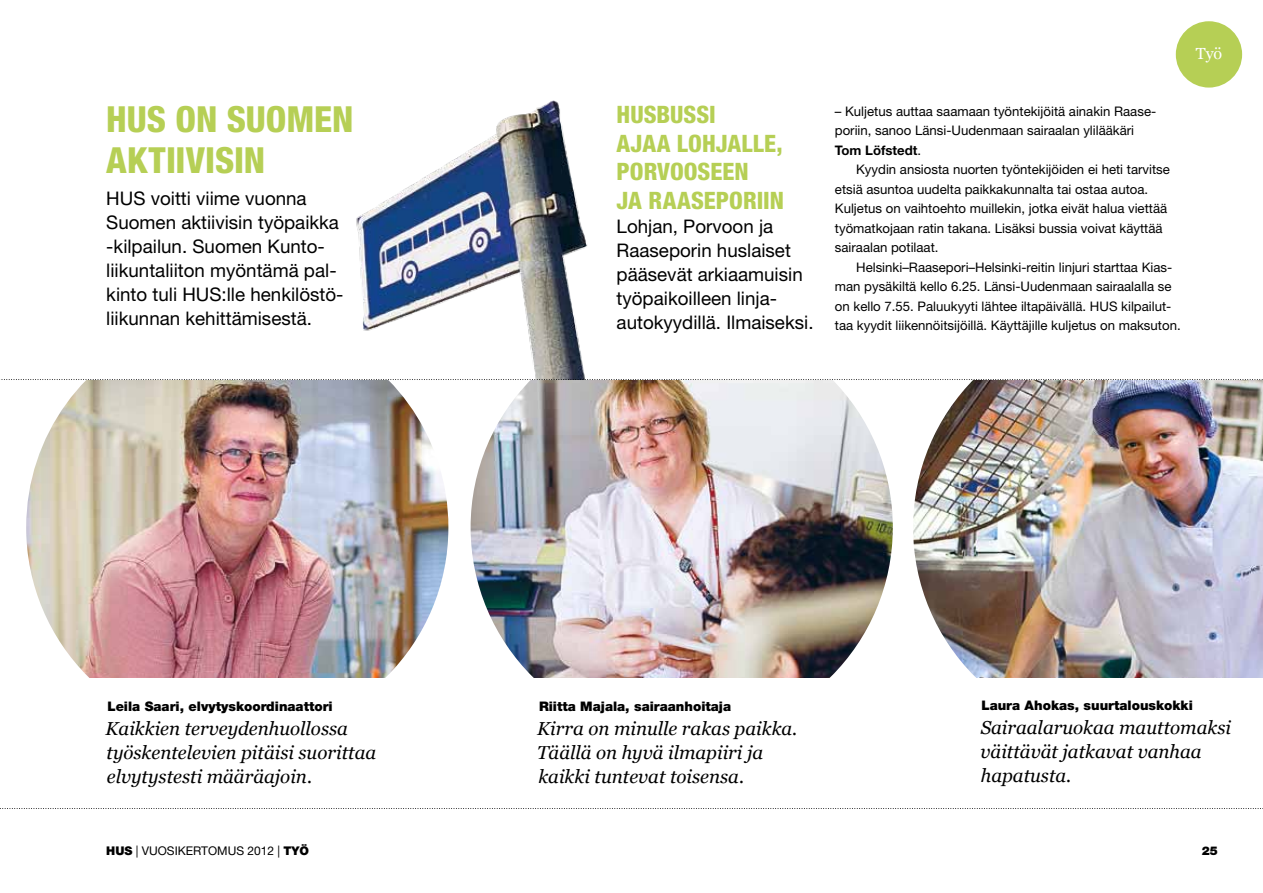
<style>
.page{position:relative;width:1263px;height:893px;background:#fff}
.page>*{position:absolute;margin:0;border:0;box-sizing:border-box;transform-origin:0 0}
.t1{font:800 condensed 36px "Helvetica Neue LT Std";color:#b6cf55}
.t2{font:800 condensed 24px/28.5px "Helvetica Neue LT Std";letter-spacing:.005em;color:#b6cf55}
.t3{font:18.75px/24px "Helvetica Neue LT Std";color:#000}
.t4{font:italic 18.75px/24px "Georgia";color:#000}
.t5{font:16.05px "Georgia";color:#fff}
.t6{font:13.2px/19.5px "Helvetica Neue LT Std";color:#000}
.t7{font:900 13.2px "Helvetica Neue LT Std";color:#000}
.t8{font:12px "Helvetica Neue LT Std";color:#000}
.t9{font:900 12px "Helvetica Neue LT Std";color:#000}
.s1{font-weight:900}
.s2{font-weight:700}
</style>
<div class="page">
<img style="left:471px;top:316px;width:422px;height:422px;border-radius:211px">
<img style="left:26px;top:380px;width:422px;height:298px">
<img style="left:913px;top:380px;width:350px;height:298px">
<div style="left:0;top:679px;width:1263px;height:105px;background:#fff"></div>
<div style="left:0;top:293px;width:1263px;height:87px;background:#fff"></div>
<svg style="left:0;top:808px;width:1263px;height:1px"></svg>
<div style="left:1176px;top:21px;width:66px;height:67px;background:#b6cf55;border-radius:50%"></div>
<img style="left:356px;top:100px;width:232px;height:279px">
<svg style="left:1px;top:379px;width:1262px;height:1px"></svg>
<h1 class="t1" style="left:106px;top:97px;width:162px">HUS ON SUOME</h1>
<h1 class="t1" style="left:332px;top:97px;width:23px">N</h1>
<h1 class="t1" style="left:106px;top:137px;width:37px">AKTIIVISI</h1>
<h1 class="t1" style="left:244px;top:137px;width:23px">N</h1>
<h3 class="t3" style="left:106px;top:186px;width:239px">HUS voitti viime vuonna<br>Suomen aktiivisin työpaikka -kilpailun. Suomen Kunto&shy;liikuntaliiton myöntämä pal&shy;kinto tuli HUS:lle henkilöstö&shy;liikunnan kehittämisestä.</h3>
<p class="t7" style="left:107px;top:698px;width:227px">Leila Saari, elvytyskoordinaattori</p>
<h3 class="t4" style="left:106px;top:715px;width:272px">Kaikkien terveydenhuollossa työskentelevien pitäisi suorittaa elvytystesti määräajoin.</h3>
<p class="t8" style="left:106px;top:843px;width:204px"><span class="s1">HUS</span> | VUOSIKERTOMUS 2012 | <span class="s1">TYÖ</span></p>
<h2 class="t2" style="left:617px;top:100px;width:168px">HUSBUSSI<br>AJAA LOHJALLE,<br>PORVOOSEE</h2>
<h2 class="t2" style="left:617px;top:157px;width:134px;text-indent:118px">N<br>JA RAASE PORII</h2>
<h2 class="t2" style="left:770px;top:186px;width:16px">N</h2>
<h3 class="t3" style="left:617px;top:214px;width:198px">Lohjan, Porvoon ja<br>Raaseporin huslaiset pääsevät arkiaamuisin työpaikoilleen linja&shy;autokyydillä. Ilmaiseksi.</h3>
<p class="t5" style="left:1196px;top:42px;width:28px">Työ</p>
<p class="t6" style="left:835px;top:101px;width:323px">– Kuljetus auttaa saamaan työntekijöitä ainakin Raase&shy;poriin, sanoo Länsi-Uudenmaan sairaalan ylilääkäri<br><span class="s2">Tom Löfstedt</span>.</p>
<p class="t6" style="left:835px;top:160px;width:336px;text-indent:21px">Kyydin ansiosta nuorten työntekijöiden ei heti tarvitse etsiä asuntoa uudelta paikkakunnalta tai ostaa autoa.<br>Kuljetus on vaihtoehto muillekin, jotka eivät halua viettää työmatkojaan ratin takana. Lisäksi bussia voivat käyttää sairaalan potilaat.</p>
<p class="t6" style="left:835px;top:257px;width:347px;text-indent:21px">Helsinki–Raasepori–Helsinki-reitin linjuri starttaa Kias&shy;man pysäkiltä kello 6.25. Länsi-Uudenmaan sairaalalla se on kello 7.55. Paluukyyti lähtee iltapäivällä. HUS kilpailut&shy;taa kyydit liikennöitsijöillä. Käyttäjille kuljetus on maksuton.</p>
<p class="t7" style="left:539px;top:698px;width:194px">Riitta Majala, sairaanhoitaja</p>
<h3 class="t4" style="left:537px;top:715px;width:262px">Kirra on minulle rakas paikka.<br>Täällä on hyvä ilmapiiri ja kaikki tuntevat toisensa.</h3>
<p class="t7" style="left:981px;top:698px;width:213px">Laura Ahokas, suurtalouskokki</p>
<h3 class="t4" style="left:980px;top:715px;width:252px">Sairaalaruokaa mauttomaksi väittävät jatkavat vanhaa hapatusta.</h3>
<p class="t9" style="left:1202px;top:843px;width:18px">25</p>
</div>
